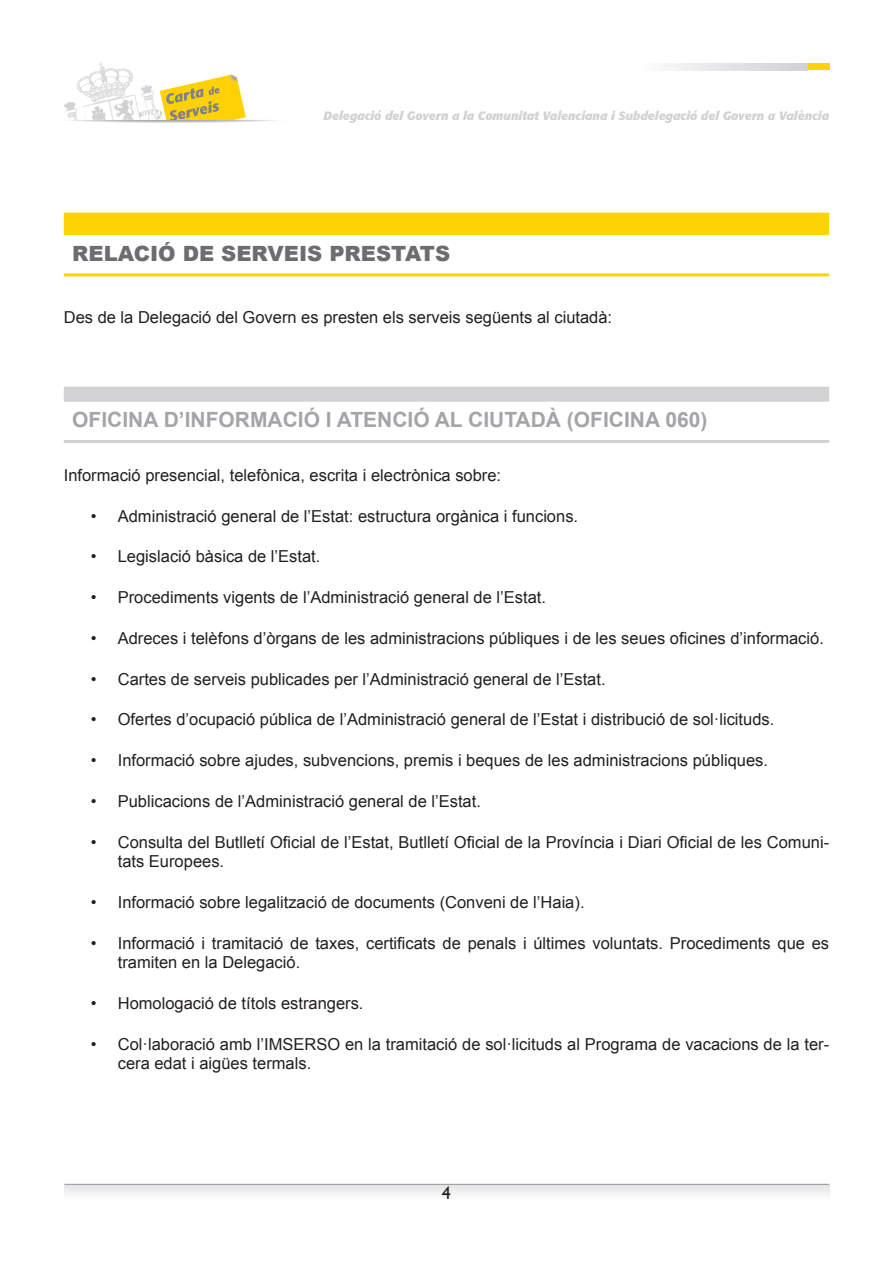
<style>
.page{position:relative;width:893px;height:1263px;background:#fff}
.page>*{position:absolute;margin:0;border:0;box-sizing:border-box;transform-origin:0 0}
.GENERAL-NIVEL-2{font:700 21px "Arial";color:#a4a5a9}
.GENERAL-NIVEL-1{font:900 21px "Arial";color:#6c6d70}
.t1{font:18px "Gill Sans";color:#231f20}
.GENERAL-PARRAFO-1-DE{font:16.5px/19.5px "Arial";color:#231f20}
.t2{font:italic 700 12px "Formata";color:#d1d2d4}
</style>
<div class="page">
<div style="left:65px;top:1184px;width:764px;height:15px;background:#efeff0"></div>
<hr style="left:65px;top:1184px;width:764px;height:1px;background:#939598">
<svg style="left:670px;top:64px;width:138px;height:6px"></svg>
<div style="left:808px;top:64px;width:21px;height:6px;background:#fed304"></div>
<svg style="left:162px;top:75px;width:84px;height:45px"></svg>
<img style="left:78px;top:62px;width:84px;height:58px">
<div style="left:64px;top:213px;width:765px;height:22px;background:#fed304"></div>
<hr style="left:64px;top:273px;width:765px;height:3px;background:#fed304">
<div style="left:64px;top:387px;width:765px;height:15px;background:#d1d2d4"></div>
<hr style="left:64px;top:440px;width:765px;height:3px;background:#d1d2d4">
<p class="t2" style="left:324px;top:108px;width:507px">Delegació del Govern a la Comunitat Valenciana i Subdelegació del Govern a València</p>
<p class="GENERAL-NIVEL-1" style="left:72px;top:238px;width:379px">RELACIÓ DE SERVEIS PRESTATS</p>
<p class="GENERAL-PARRAFO-1-DE" style="left:64px;top:307px;width:550px">Des de la Delegació del Govern es presten els serveis següents al ciutadà:</p>
<p class="GENERAL-NIVEL-2" style="left:72px;top:406px;width:637px">OFICINA D’INFORMACIÓ I ATENCIÓ AL CIUTADÀ (OFICINA 060)</p>
<p class="GENERAL-PARRAFO-1-DE" style="left:64px;top:465px;width:439px">Informació presencial, telefònica, escrita i electrònica sobre:</p>
<p class="GENERAL-PARRAFO-1-DE" style="left:91px;top:506px;width:489px">• Administració general de l’Estat: estructura orgànica i funcions.</p>
<p class="GENERAL-PARRAFO-1-DE" style="left:91px;top:547px;width:231px">• Legislació bàsica de l’Estat.</p>
<p class="GENERAL-PARRAFO-1-DE" style="left:91px;top:588px;width:457px">• Procediments vigents de l’Administració general de l’Estat.</p>
<p class="GENERAL-PARRAFO-1-DE" style="left:91px;top:628px;width:735px">• Adreces i telèfons d’òrgans de les administracions públiques i de les seues oficines d’informació.</p>
<p class="GENERAL-PARRAFO-1-DE" style="left:91px;top:669px;width:516px">• Cartes de serveis publicades per l’Administració general de l’Estat.</p>
<p class="GENERAL-PARRAFO-1-DE" style="left:91px;top:710px;width:685px">• Ofertes d’ocupació pública de l’Administració general de l’Estat i distribució de sol·licituds.</p>
<p class="GENERAL-PARRAFO-1-DE" style="left:91px;top:751px;width:679px">• Informació sobre ajudes, subvencions, premis i beques de les administracions públiques.</p>
<p class="GENERAL-PARRAFO-1-DE" style="left:91px;top:791px;width:392px">• Publicacions de l’Administració general de l’Estat.</p>
<p class="GENERAL-PARRAFO-1-DE" style="left:118px;top:832px;width:713px;text-indent:-27px">• Consulta del Butlletí Oficial de l’Estat, Butlletí Oficial de la Província i Diari Oficial de les Comuni&shy;tats Europees.</p>
<p class="GENERAL-PARRAFO-1-DE" style="left:91px;top:892px;width:495px">• Informació sobre legalització de documents (Conveni de l’Haia).</p>
<p class="GENERAL-PARRAFO-1-DE" style="left:118px;top:933px;width:713px;text-indent:-27px">• Informació i tramitació de taxes, certificats de penals i últimes voluntats. Procediments que es tramiten en la Delegació.</p>
<p class="GENERAL-PARRAFO-1-DE" style="left:91px;top:993px;width:274px">• Homologació de títols estrangers.</p>
<p class="GENERAL-PARRAFO-1-DE" style="left:118px;top:1034px;width:713px;text-indent:-27px">• Col·laboració amb l’IMSERSO en la tramitació de sol·licituds al Programa de vacacions de la ter&shy;cera edat i aigües termals.</p>
<p class="t1" style="left:442px;top:1183px;width:10px">4</p>
</div>
